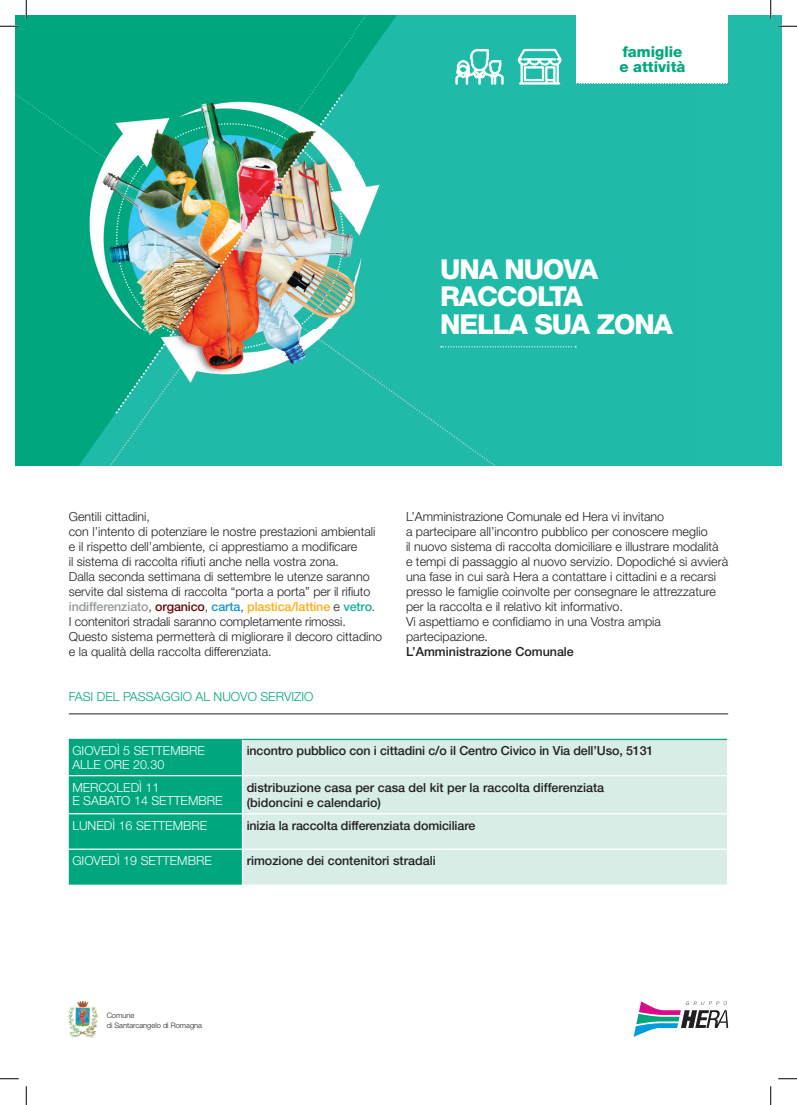
<style>
.page{position:relative;width:797px;height:1105px;background:#fff}
.page>*{position:absolute;margin:0;border:0;box-sizing:border-box;transform-origin:0 0}
.t1{font:800 27.5px/27.5px "Helvetica Neue LT Std";letter-spacing:-.04em;color:#fff}
.t2{font:800 15px/15px "Helvetica Neue LT Std";color:#00a77e}
.t3{font:300 12.5px/15px "Helvetica Neue LT Std";color:#231f20}
.t4{font:500 12.5px/15px "Helvetica Neue LT Std";color:#231f20}
.t5{font:300 12.5px/13.1px "Helvetica Neue LT Std";color:#fff}
.t6{font:300 12.5px "Helvetica Neue LT Std";color:#00a77e}
.t7{font:300 7.5px/10px "Helvetica Neue LT Std";color:#231f20}
.s1{font-weight:500;color:#94999c}
.s2{font-weight:500;color:#67090b}
.s3{font-weight:500;color:#1a94d1}
.s4{font-weight:500;color:#faaf18}
.s5{font-weight:500;color:#14b196}
</style>
<div class="page">
<img style="left:16px;top:16px;width:765px;height:449px">
<svg style="left:441px;top:346px;width:135px;height:1px"></svg>
<div style="left:243px;top:740px;width:484px;height:145px;background:#d7ede5"></div>
<div style="left:69px;top:738px;width:174px;height:147px;background:#00a77e"></div>
<hr style="left:242px;top:740px;width:1px;height:35px;background:#fff">
<hr style="left:242px;top:776px;width:1px;height:37px;background:#fff">
<hr style="left:242px;top:814px;width:1px;height:34px;background:#fff">
<hr style="left:242px;top:850px;width:1px;height:35px;background:#fff">
<hr style="left:69px;top:739px;width:173px;height:1px;background:#00a77e">
<hr style="left:242px;top:739px;width:485px;height:1px;background:#00a77e">
<hr style="left:69px;top:775px;width:173px;height:1px;background:#fff">
<hr style="left:242px;top:775px;width:485px;height:1px;background:#fff">
<hr style="left:69px;top:813px;width:173px;height:1px;background:#fff">
<hr style="left:242px;top:813px;width:485px;height:1px;background:#fff">
<hr style="left:69px;top:848px;width:173px;height:2px;background:#fff">
<hr style="left:242px;top:848px;width:485px;height:2px;background:#fff">
<hr style="left:69px;top:714px;width:659px;height:1px;background:#231f20">
<svg style="left:633px;top:1001px;width:95px;height:36px"></svg>
<img style="left:69px;top:1001px;width:29px;height:36px">
<div style="left:576px;top:16px;width:152px;height:68px;background:#fff"></div>
<svg style="left:577px;top:83px;width:151px;height:1px"></svg>
<svg style="left:455px;top:49px;width:48px;height:36px"></svg>
<svg style="left:518px;top:49px;width:43px;height:35px"></svg>
<svg style="left:0;top:25px;width:19px;height:2px"></svg>
<svg style="left:778px;top:25px;width:19px;height:2px"></svg>
<svg style="left:0;top:1078px;width:19px;height:1px"></svg>
<svg style="left:778px;top:1078px;width:19px;height:1px"></svg>
<svg style="left:25px;top:0;width:2px;height:19px"></svg>
<svg style="left:25px;top:1086px;width:2px;height:19px"></svg>
<svg style="left:770px;top:0;width:1px;height:19px"></svg>
<svg style="left:770px;top:1086px;width:1px;height:19px"></svg>
<p class="t2" style="left:619px;top:44px;width:68px">famiglie e attività</p>
<h1 class="t1" style="left:440px;top:255px;width:234px">UNA NUOVA<br>RACCOLTA<br>NELLA SUA ZONA</h1>
<p class="t3" style="left:69px;top:509px;width:315px">Gentili cittadini,<br>con l’intento di potenziare le nostre prestazioni ambientali e il rispetto dell’ambiente, ci apprestiamo a modificare<br>il sistema di raccolta rifiuti anche nella vostra zona.<br>Dalla seconda settimana di settembre le utenze saranno servite dal sistema di raccolta “porta a porta” per il rifiuto <span class="s1">indifferenziato</span>, <span class="s2">organico</span>, <span class="s3">carta</span>, <span class="s4">plastica/lattine</span> e <span class="s5">vetro</span>.<br>I contenitori stradali saranno completamente rimossi.<br>Questo sistema permetterà di migliorare il decoro cittadino e la qualità della raccolta differenziata.</p>
<p class="t3" style="left:406px;top:509px;width:324px">L’Amministrazione Comunale ed Hera vi invitano<br>a partecipare all’incontro pubblico per conoscere meglio<br>il nuovo sistema di raccolta domiciliare e illustrare modalità e tempi di passaggio al nuovo servizio. Dopodiché si avvierà una fase in cui sarà Hera a contattare i cittadini e a recarsi presso le famiglie coinvolte per consegnare le attrezzature per la raccolta e il relativo kit informativo.<br>Vi aspettiamo e confidiamo in una Vostra ampia partecipazione.</p>
<p class="t4" style="left:406px;top:644px;width:169px">L’Amministrazione Comunale</p>
<p class="t6" style="left:69px;top:689px;width:246px">FASI DEL PASSAGGIO AL NUOVO SERVIZIO</p>
<p class="t5" style="left:72px;top:744px;width:134px">GIOVEDÌ 5 SETTEMBRE<br>ALLE ORE 20.30</p>
<p class="t4" style="left:247px;top:743px;width:408px">incontro pubblico con i cittadini c/o il Centro Civico in Via dell’Uso, 5131</p>
<p class="t5" style="left:72px;top:780px;width:152px">MERCOLEDÌ 11<br>E SABATO 14 SETTEMBRE</p>
<p class="t4" style="left:247px;top:780px;width:359px">distribuzione casa per casa del kit per la raccolta differenziata (bidoncini e calendario)</p>
<p class="t5" style="left:72px;top:818px;width:136px">LUNEDÌ 16 SETTEMBRE</p>
<p class="t4" style="left:247px;top:818px;width:230px">inizia la raccolta differenziata domiciliare</p>
<p class="t5" style="left:72px;top:854px;width:141px">GIOVEDÌ 19 SETTEMBRE</p>
<p class="t4" style="left:247px;top:853px;width:190px">rimozione dei contenitori stradali</p>
<p class="t7" style="left:107px;top:1010px;width:97px">Comune<br>di Santarcangelo di Romagna</p>
</div>
